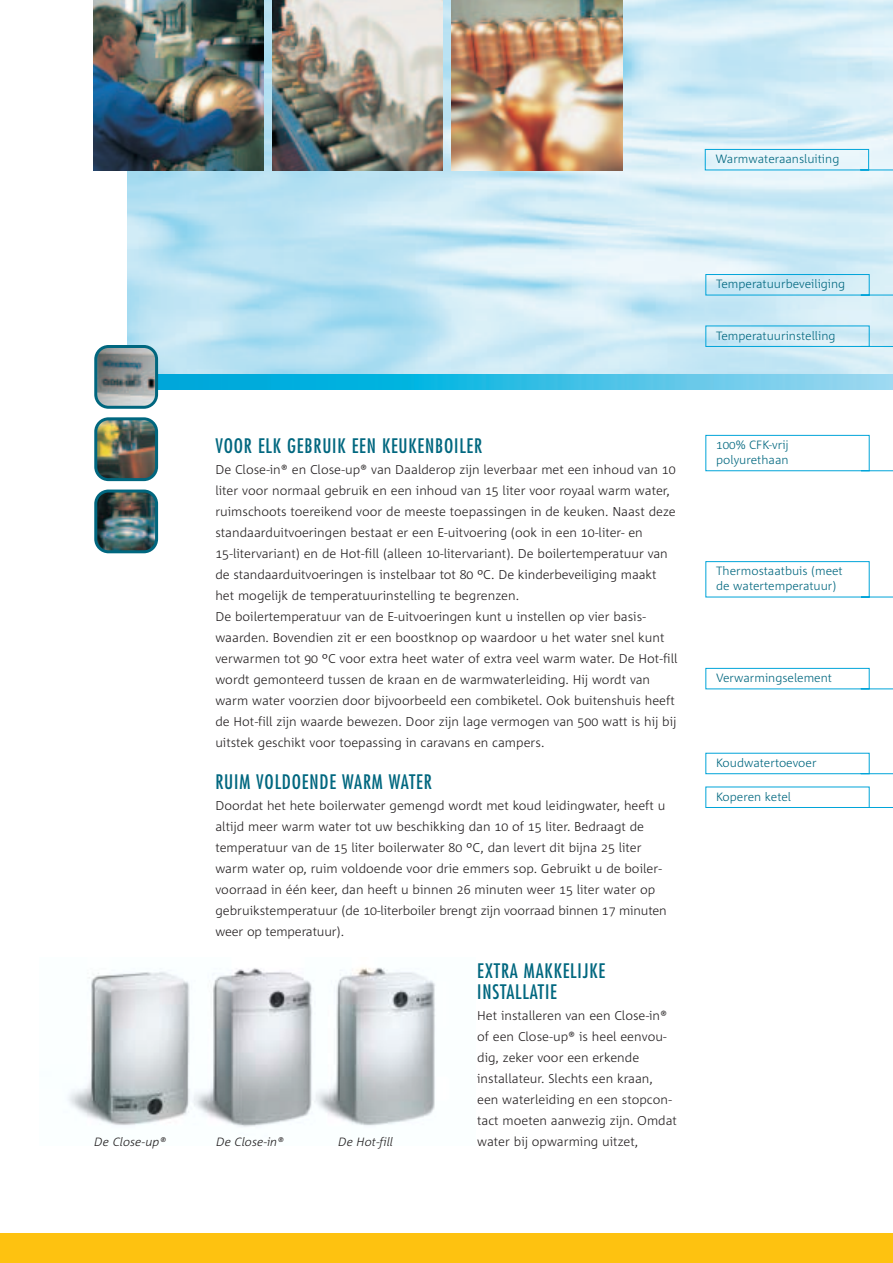
<style>
.page{position:relative;width:893px;height:1263px;background:#fff}
.page>*{position:absolute;margin:0;border:0;box-sizing:border-box;transform-origin:0 0}
.t1{font:condensed 19.5px/21px "Futura";letter-spacing:.04em;color:#00677f}
.t2{font:12.75px/21px "Agrofont Mager";color:#231f20}
.t3{font:12px/14.4px "Agrofont Mager";color:#00677f}
.t4{font:12px "Agrofont Mager Cursief";color:#231f20}
</style>
<div class="page">
<img style="left:128px;top:0;width:764px;height:389px">
<div style="left:0;top:1233px;width:892px;height:30px;background:#fec210"></div>
<img style="left:273px;top:0;width:170px;height:170px">
<img style="left:94px;top:0;width:170px;height:170px">
<svg style="left:704px;top:149px;width:188px;height:22px;background:#d2edf7"></svg>
<svg style="left:705px;top:435px;width:187px;height:37px"></svg>
<svg style="left:705px;top:786px;width:187px;height:22px"></svg>
<svg style="left:94px;top:345px;width:64px;height:64px;background:#7d9398"></svg>
<img style="left:94px;top:417px;width:64px;height:64px">
<img style="left:94px;top:490px;width:64px;height:63px">
<img style="left:452px;top:0;width:170px;height:170px">
<svg style="left:705px;top:752px;width:187px;height:22px"></svg>
<svg style="left:705px;top:668px;width:187px;height:22px"></svg>
<svg style="left:705px;top:561px;width:187px;height:37px"></svg>
<svg style="left:705px;top:274px;width:187px;height:22px;background:#bce4f3"></svg>
<svg style="left:705px;top:325px;width:187px;height:22px;background:#bee5f3"></svg>
<img style="left:67px;top:967px;width:369px;height:160px">
<p class="t3" style="left:715px;top:153px;width:125px">Warmwateraansluiting</p>
<h1 class="t1" style="left:215px;top:437px;width:268px">VOOR ELK GEBRUIK EEN KEUKENBOILER</h1>
<p class="t2" style="left:215px;top:460px;width:463px">De Close-in® en Close-up® van Daalderop zijn leverbaar met een inhoud van 10 liter voor normaal gebruik en een inhoud van 15 liter voor royaal warm water, ruimschoots toereikend voor de meeste toepassingen in de keuken. Naast deze standaarduitvoeringen bestaat er een E-uitvoering (ook in een 10-liter- en 15-litervariant) en de Hot-fill (alleen 10-litervariant). De boilertemperatuur van de standaarduitvoeringen is instelbaar tot 80 ºC. De kinderbeveiliging maakt het mogelijk de temperatuurinstelling te begrenzen.<br>De boilertemperatuur van de E-uitvoeringen kunt u instellen op vier basis&shy;waarden. Bovendien zit er een boostknop op waardoor u het water snel kunt verwarmen tot 90 ºC voor extra heet water of extra veel warm water. De Hot-fill wordt gemonteerd tussen de kraan en de warmwaterleiding. Hij wordt van warm water voorzien door bijvoorbeeld een combiketel. Ook buitenshuis heeft de Hot-fill zijn waarde bewezen. Door zijn lage vermogen van 500 watt is hij bij uitstek geschikt voor toepassing in caravans en campers.</p>
<h1 class="t1" style="left:215px;top:773px;width:218px">RUIM VOLDOENDE WARM WATER</h1>
<p class="t2" style="left:215px;top:796px;width:453px">Doordat het hete boilerwater gemengd wordt met koud leidingwater, heeft u altijd meer warm water tot uw beschikking dan 10 of 15 liter. Bedraagt de temperatuur van de 15 liter boilerwater 80 ºC, dan levert dit bijna 25 liter warm water op, ruim voldoende voor drie emmers sop. Gebruikt u de boiler&shy;voorraad in één keer, dan heeft u binnen 26 minuten weer 15 liter water op gebruikstemperatuur (de 10-literboiler brengt zijn voorraad binnen 17 minuten weer op temperatuur).</p>
<h1 class="t1" style="left:477px;top:962px;width:129px">EXTRA MAKKELIJKE<br>INSTALLATIE</h1>
<p class="t2" style="left:477px;top:1006px;width:201px">Het installeren van een Close-in® of een Close-up® is heel eenvou&shy;dig, zeker voor een erkende installateur. Slechts een kraan, een waterleiding en een stopcon&shy;tact moeten aanwezig zijn. Omdat water bij opwarming uitzet,</p>
<p class="t4" style="left:94px;top:1137px;width:73px">De Close-up®</p>
<p class="t4" style="left:216px;top:1137px;width:69px">De Close-in®</p>
<p class="t4" style="left:338px;top:1137px;width:56px">De Hot-fill</p>
<p class="t3" style="left:716px;top:278px;width:131px">Temperatuurbeveiliging</p>
<p class="t3" style="left:716px;top:329px;width:121px">Temperatuurinstelling</p>
<p class="t3" style="left:716px;top:439px;width:74px">100% CFK-vrij polyurethaan</p>
<p class="t3" style="left:716px;top:565px;width:128px">Thermostaatbuis (meet de watertemperatuur)</p>
<p class="t3" style="left:716px;top:672px;width:117px">Verwarmingselement</p>
<p class="t3" style="left:716px;top:757px;width:102px">Koudwatertoevoer</p>
<p class="t3" style="left:716px;top:790px;width:76px">Koperen ketel</p>
</div>
